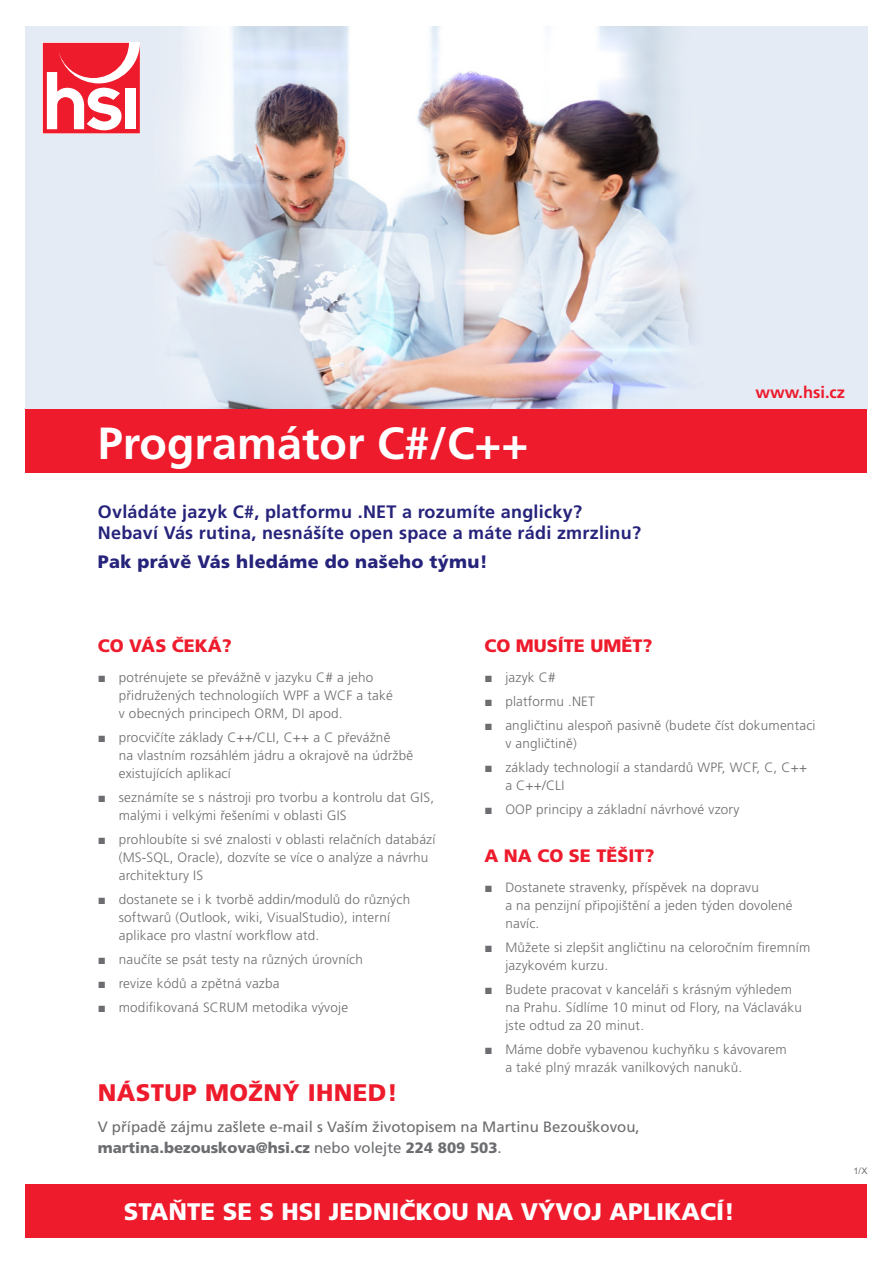
<style>
.page{position:relative;width:893px;height:1263px;background:#fff}
.page>*{position:absolute;margin:0;border:0;box-sizing:border-box;transform-origin:0 0}
.Pozice{font:700 45px "Frutiger CE";color:#fff}
.Slogan{font:900 24px "Frutiger CE";color:#fff}
.Nástup{font:900 24px "Frutiger CE";letter-spacing:.015em;color:#ee1b2c}
.Úvod{font:700 18px/21px "Frutiger CE";letter-spacing:.015em;color:#26237b}
.Nadpis{font:900 18px "Frutiger CE";color:#ee1b2c}
.Úvod-2{font:900 18px "Frutiger CE";letter-spacing:.015em;color:#26237b}
.Kontaktní_info{font:700 16.5px "Frutiger CE";color:#ee1b2c}
.Kontaktní_info-2{font:15px/21px "Frutiger CE";color:#6c6d70}
.Text{font:300 13.5px/18px "Frutiger CE";letter-spacing:.015em;color:#6c6d70}
.Kód_letáku{font:9px "Arial";color:#6c6d70}
.s1{font-family:"Arial";font-weight:400}
.s2{font-weight:900}
</style>
<div class="page">
<img style="left:25px;top:27px;width:842px;height:382px">
<svg style="left:43px;top:43px;width:97px;height:90px"></svg>
<div style="left:26px;top:1183px;width:841px;height:54px;background:#ee1b2c"></div>
<div style="left:26px;top:409px;width:841px;height:64px;background:#ee1b2c"></div>
<p class="Pozice" style="left:98px;top:417px;width:432px">Programátor C#/C++</p>
<p class="Úvod" style="left:98px;top:501px;width:545px">Ovládáte jazyk C#, platformu .NET a rozumíte anglicky?<br>Nebaví Vás rutina, nesnášíte open space a máte rádi zmrzlinu?</p>
<p class="Úvod-2" style="left:98px;top:552px;width:391px">Pak právě Vás hledáme do našeho týmu!</p>
<p class="Kontaktní_info" style="left:755px;top:382px;width:91px">www.hsi.cz</p>
<p class="Nadpis" style="left:98px;top:636px;width:136px">CO VÁS ČEKÁ?</p>
<p class="Text" style="left:119px;top:668px;width:276px;text-indent:-21px"><span class="s1">■</span> potrénujete se převážně v jazyku C# a jeho přidružených technologiích WPF a WCF a také v obecných principech ORM, DI apod.</p>
<p class="Text" style="left:119px;top:728px;width:296px;text-indent:-21px"><span class="s1">■</span> procvičíte základy C++/CLI, C++ a C převážně<br>na vlastním rozsáhlém jádru a okrajově na údržbě existujících aplikací</p>
<p class="Text" style="left:119px;top:788px;width:317px;text-indent:-21px"><span class="s1">■</span> seznámíte se s nástroji pro tvorbu a kontrolu dat GIS, malými i velkými řešeními v oblasti GIS</p>
<p class="Text" style="left:119px;top:830px;width:318px;text-indent:-21px"><span class="s1">■</span> prohloubíte si své znalosti v oblasti relačních databází (MS-SQL, Oracle), dozvíte se více o analýze a návrhu architektury IS</p>
<p class="Text" style="left:119px;top:890px;width:293px;text-indent:-21px"><span class="s1">■</span> dostanete se i k tvorbě addin/modulů do různých softwarů (Outlook, wiki, VisualStudio), interní aplikace pro vlastní workflow atd.</p>
<p class="Text" style="left:98px;top:950px;width:267px"><span class="s1">■</span> naučíte se psát testy na různých úrovních</p>
<p class="Text" style="left:98px;top:974px;width:183px"><span class="s1">■</span> revize kódů a zpětná vazba</p>
<p class="Text" style="left:98px;top:998px;width:252px"><span class="s1">■</span> modifikovaná SCRUM metodika vývoje</p>
<p class="Nadpis" style="left:484px;top:636px;width:170px">CO MUSÍTE UMĚT?</p>
<p class="Text" style="left:484px;top:668px;width:73px"><span class="s1">■</span> jazyk C#</p>
<p class="Text" style="left:484px;top:692px;width:112px"><span class="s1">■</span> platformu .NET</p>
<p class="Text" style="left:505px;top:716px;width:312px;text-indent:-21px"><span class="s1">■</span> angličtinu alespoň pasivně (budete číst dokumentaci v angličtině)</p>
<p class="Text" style="left:505px;top:758px;width:303px;text-indent:-21px"><span class="s1">■</span> základy technologií a standardů WPF, WCF, C, C++ a C++/CLI</p>
<p class="Text" style="left:484px;top:800px;width:256px"><span class="s1">■</span> OOP principy a základní návrhové vzory</p>
<p class="Nadpis" style="left:484px;top:846px;width:172px">A NA CO SE TĚŠIT?</p>
<p class="Text" style="left:505px;top:878px;width:289px;text-indent:-21px"><span class="s1">■</span> Dostanete stravenky, příspěvek na dopravu<br>a na penzijní připojištění a jeden týden dovolené navíc.</p>
<p class="Text" style="left:505px;top:938px;width:306px;text-indent:-21px"><span class="s1">■</span> Můžete si zlepšit angličtinu na celoročním firemním jazykovém kurzu.</p>
<p class="Text" style="left:505px;top:980px;width:298px;text-indent:-21px"><span class="s1">■</span> Budete pracovat v kanceláři s krásným výhledem na Prahu. Sídlíme 10 minut od Flory, na Václaváku jste odtud za 20 minut.</p>
<p class="Text" style="left:505px;top:1040px;width:283px;text-indent:-21px"><span class="s1">■</span> Máme dobře vybavenou kuchyňku s kávovarem a také plný mrazák vanilkových nanuků.</p>
<p class="Nástup" style="left:98px;top:1079px;width:301px">NÁSTUP MOŽNÝ IHNED!</p>
<p class="Kontaktní_info-2" style="left:98px;top:1116px;width:543px">V případě zájmu zašlete e-mail s Vaším životopisem na Martinu Bezouškovou, <span class="s2">martina.bezouskova@hsi.cz</span> nebo volejte <span class="s2">224 809 503</span>.</p>
<p class="Slogan" style="left:124px;top:1198px;width:613px">STAŇTE SE S HSI JEDNIČKOU NA VÝVOJ APLIKACÍ!</p>
<p class="Kód_letáku" style="left:853px;top:1165px;width:16px">1/X</p>
</div>
